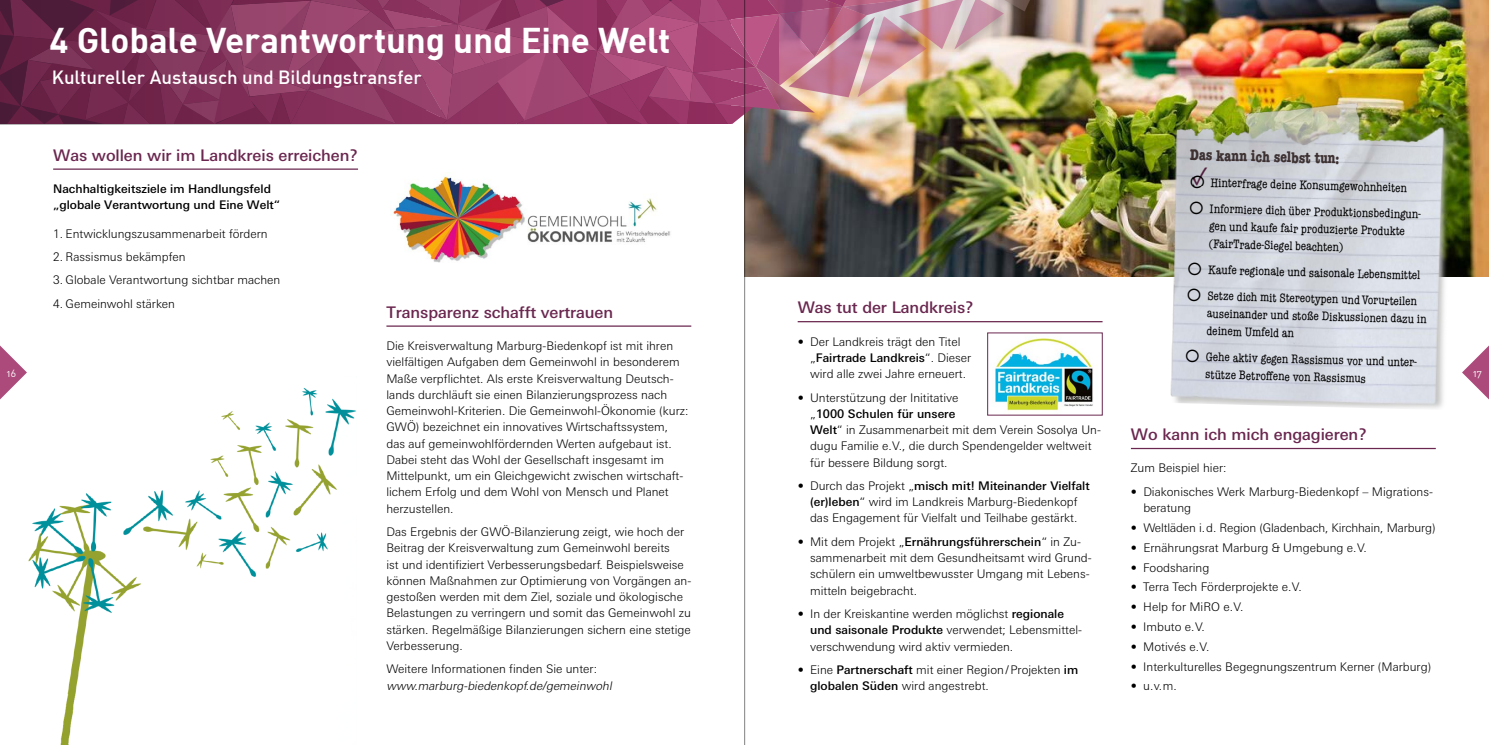
<style>
.page{position:relative;width:1489px;height:745px;background:#fff}
.page>*{position:absolute;margin:0;border:0;box-sizing:border-box;transform-origin:0 0}
.t1{font:35px "DIN Bold";letter-spacing:-.005em;color:#fff}
.t2{font:21.88px "Acumin Pro";color:#6a274f}
.t3{font:500 18.75px "DIN";letter-spacing:-.005em;color:#fff}
.t4{font:500 16px "LT Univers Basic";letter-spacing:-.005em;color:#6a274f}
.t5{font:700 condensed 16px "American Typewriter";color:#3d3132}
.t6{font:condensed 12.5px/25.9px "American Typewriter ITC Pro";color:#000}
.t7{font:300 11.88px/16.2px "LT Univers Basic";color:#000}
.t8{font:500 11.88px/16.2px "LT Univers Basic";color:#000}
.t9{font:italic 300 11.88px "LT Univers Basic";color:#000}
.t10{font:10px "DIN Regular Alternate";color:#fff}
.s1{font-weight:500}
</style>
<div class="page">
<img style="left:28px;top:388px;width:328px;height:356px">
<img style="left:745px;top:0;width:743px;height:276px">
<img style="left:1165px;top:98px;width:290px;height:311px">
<div style="left:993px;top:0;width:49px;height:20px;background:#000;opacity:.3"></div>
<img style="left:0;top:0;width:1033px;height:124px">
<svg style="left:0;top:345px;width:27px;height:54px"></svg>
<svg style="left:1462px;top:346px;width:26px;height:53px"></svg>
<hr style="left:797px;top:321px;width:305px;height:1px;background:#6a274f">
<hr style="left:1130px;top:447px;width:305px;height:2px;background:#6a274f">
<hr style="left:53px;top:168px;width:305px;height:2px;background:#6a274f">
<hr style="left:386px;top:325px;width:305px;height:1px;background:#6a274f">
<img style="left:995px;top:338px;width:98px;height:73px">
<img style="left:390px;top:176px;width:280px;height:87px">
<hr style="left:744px;top:0;width:1px;height:744px;background:#000">
<svg style="left:1190px;top:175px;width:13px;height:13px"></svg>
<svg style="left:1189px;top:201px;width:13px;height:13px"></svg>
<svg style="left:1188px;top:262px;width:13px;height:13px"></svg>
<svg style="left:1187px;top:288px;width:13px;height:13px"></svg>
<svg style="left:1185px;top:349px;width:13px;height:13px"></svg>
<h1 class="t1" style="left:50px;top:18px;width:622px">4 Globale Verantwortung und Eine Welt</h1>
<h3 class="t3" style="left:52px;top:66px;width:371px">Kultureller Austausch und Bildungstransfer</h3>
<h3 class="t4" style="left:53px;top:145px;width:306px">Was wollen wir im Landkreis erreichen?</h3>
<h3 class="t5" style="left:1190px;top:141px;width:151px;rotate:2deg">Das kann ich selbst tun:</h3>
<p class="t6" style="left:1210px;top:169px;width:217px;rotate:2deg">Hinterfrage deine Konsumgewohnheiten<br>Informiere dich über Produktionsbedingun-</p>
<p class="t6" style="left:1209px;top:216px;width:197px;line-height:17.9px;rotate:2deg">gen und kaufe fair produzierte Produkte (FairTrade-Siegel beachten)</p>
<p class="t6" style="left:1208px;top:255px;width:214px;rotate:2deg">Kaufe regionale und saisonale Lebensmittel<br>Setze dich mit Stereotypen und Vorurteilen</p>
<p class="t6" style="left:1207px;top:303px;width:221px;line-height:18.1px;rotate:2deg">auseinander und stoße Diskussionen dazu in deinem Umfeld an</p>
<p class="t6" style="left:1206px;top:347px;width:216px;line-height:17.8px;rotate:2deg">Gehe aktiv gegen Rassismus vor und unter&shy;stütze Betroff ene von Rassismus</p>
<h2 class="t2" style="left:1192px;top:161px;width:17px">✓</h2>
<p class="t8" style="left:53px;top:180px;width:228px">Nachhaltigkeitsziele im Handlungsfeld „globale Verantwortung und Eine Welt“</p>
<p class="t7" style="left:53px;top:225px;width:216px">1. Entwicklungszusammenarbeit fördern</p>
<p class="t7" style="left:53px;top:248px;width:134px">2. Rassismus bekämpfen</p>
<p class="t7" style="left:53px;top:272px;width:229px">3. Globale Verantwortung sichtbar machen</p>
<p class="t7" style="left:53px;top:295px;width:123px">4. Gemeinwohl stärken</p>
<h3 class="t4" style="left:797px;top:298px;width:178px">Was tut der Landkreis?</h3>
<h3 class="t4" style="left:386px;top:302px;width:228px">Transparenz schafft vertrauen</h3>
<p class="t7" style="left:810px;top:333px;width:163px;text-indent:-12px">• Der Landkreis trägt den Titel „<span class="s1">Fairtrade Landkreis</span>“. Dieser wird alle zwei Jahre erneuert.</p>
<p class="t7" style="left:810px;top:389px;width:292px;text-indent:-12px">• Unterstützung der Inititative<br>„<span class="s1">1000 Schulen für unsere<br>Welt</span>“ in Zusammenarbeit mit dem Verein Sosolya Un&shy;dugu Familie e.V., die durch Spendengelder weltweit für bessere Bildung sorgt.</p>
<p class="t7" style="left:797px;top:477px;width:293px;text-align:center">• Durch das Projekt „<span class="s1">misch mit! Miteinander Vielfalt (er)leben</span>“ wird im Landkreis Marburg-Biedenkopf<br>das Engagement für Vielfalt und Teilhabe gestärkt.</p>
<p class="t7" style="left:810px;top:533px;width:283px;text-indent:-12px">• Mit dem Projekt „<span class="s1">Ernährungsführerschein</span>“ in Zu&shy;sammenarbeit mit dem Gesundheitsamt wird Grund&shy;schülern ein umweltbewusster Umgang mit Lebens&shy;mitteln beigebracht.</p>
<p class="t7" style="left:810px;top:605px;width:273px;text-indent:-12px">• In der Kreiskantine werden möglichst <span class="s1">regionale und saisonale Produkte</span> verwendet; Lebensmittel&shy;verschwendung wird aktiv vermieden.</p>
<p class="t7" style="left:810px;top:661px;width:270px;text-indent:-12px">• Eine <span class="s1">Partnerschaft</span> mit einer Region/Projekten <span class="s1">im globalen Süden</span> wird angestrebt.</p>
<p class="t7" style="left:386px;top:337px;width:303px">Die Kreisverwaltung Marburg-Biedenkopf ist mit ihren vielfältigen Aufgaben dem Gemeinwohl in besonderem Maße verpflichtet. Als erste Kreisverwaltung Deutsch&shy;lands durchläuft sie einen Bilanzierungsprozess nach Gemeinwohl-Kriterien. Die Gemeinwohl-Ökonomie (kurz:<br>GWÖ) bezeichnet ein innovatives Wirtschaftssystem, das auf gemeinwohlfördernden Werten aufgebaut ist.<br>Dabei steht das Wohl der Gesellschaft insgesamt im Mittelpunkt, um ein Gleichgewicht zwischen wirtschaft&shy;lichem Erfolg und dem Wohl von Mensch und Planet herzustellen.</p>
<p class="t7" style="left:386px;top:523px;width:306px">Das Ergebnis der GWÖ-Bilanzierung zeigt, wie hoch der Beitrag der Kreisverwaltung zum Gemeinwohl bereits<br>ist und identifiziert Verbesserungsbedarf. Beispielsweise können Maßnahmen zur Optimierung von Vorgängen an&shy;gestoßen werden mit dem Ziel, soziale und ökologische Belastungen zu verringern und somit das Gemeinwohl zu stärken. Regelmäßige Bilanzierungen sichern eine stetige Verbesserung.</p>
<p class="t7" style="left:386px;top:660px;width:212px">Weitere Informationen finden Sie unter:</p>
<p class="t9" style="left:386px;top:678px;width:229px">www.marburg-biedenkopf.de/gemeinwohl</p>
<p class="t10" style="left:7px;top:367px;width:10px">16</p>
<p class="t10" style="left:1472px;top:367px;width:10px">17</p>
<h3 class="t4" style="left:1130px;top:424px;width:237px">Wo kann ich mich engagieren?</h3>
<p class="t7" style="left:1130px;top:459px;width:97px">Zum Beispiel hier:</p>
<p class="t7" style="left:1143px;top:483px;width:291px;text-indent:-12px">• Diakonisches Werk Marburg-Biedenkopf – Migrations&shy;beratung</p>
<p class="t7" style="left:1130px;top:519px;width:306px">• Weltläden i.d. Region (Gladenbach, Kirchhain, Marburg)</p>
<p class="t7" style="left:1130px;top:539px;width:237px">• Ernährungsrat Marburg &amp; Umgebung e.V.</p>
<p class="t7" style="left:1130px;top:558px;width:80px">• Foodsharing</p>
<p class="t7" style="left:1130px;top:578px;width:172px">• Terra Tech Förderprojekte e.V.</p>
<p class="t7" style="left:1130px;top:598px;width:114px">• Help for MiRO e.V.</p>
<p class="t7" style="left:1130px;top:618px;width:76px">• Imbuto e.V.</p>
<p class="t7" style="left:1130px;top:638px;width:80px">• Motivés e.V.</p>
<p class="t7" style="left:1130px;top:657px;width:302px">• Interkulturelles Begegnungszentrum Kerner (Marburg)</p>
<p class="t7" style="left:1130px;top:677px;width:47px">• u.v.m.</p>
</div>
